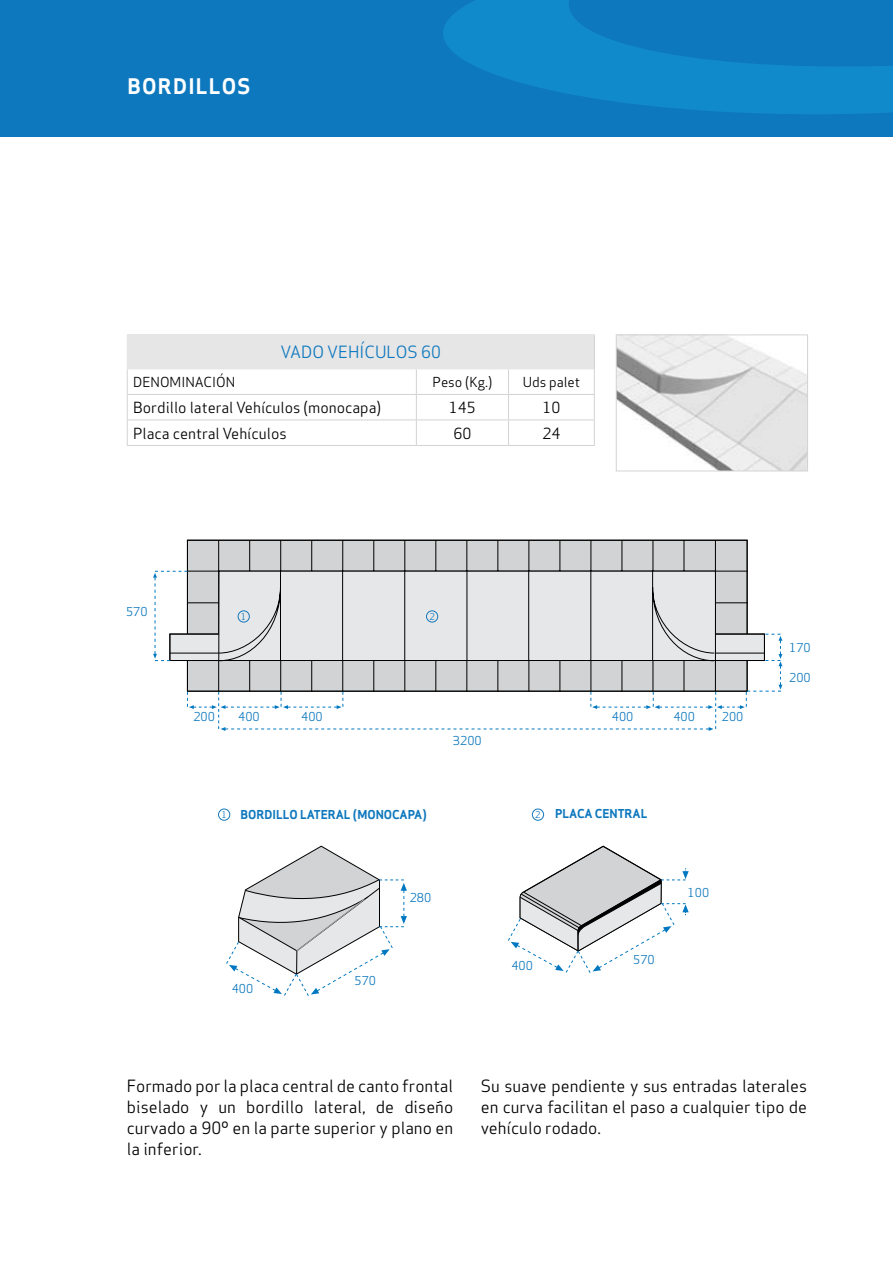
<style>
.page{position:relative;width:893px;height:1263px;background:#fff}
.page>*{position:absolute;margin:0;border:0;box-sizing:border-box;transform-origin:0 0}
.t1{font:21px "Apex Sans T Bold";letter-spacing:.06em;color:#fff}
.t2{font:16.5px/21px "Apex Sans T Book";color:#000;text-align:justify}
.t3{font:16.5px "Apex Sans T Book";color:#0e78be}
.t4{font:15px "Apex Sans T Book";color:#000}
.t5{font:13.5px "Apex Sans T Book";color:#000}
.t6{font:12px "Apex Sans T Book";color:#0e78be}
.t7{font:12px "Apex Sans T Bold";color:#0e78be}
.t8{font:9px "Apex Sans T Book";color:#0e78be}
</style>
<div class="page">
<div style="left:0;top:0;width:893px;height:137px;background:#0e78be"></div>
<svg style="left:443px;top:0;width:160px;height:100px;fill:#118acb"></svg>
<svg style="left:603px;top:37px;width:290px;height:77px"></svg>
<div style="left:127px;top:335px;width:467px;height:34px;background:#e6e6e7"></div>
<hr style="left:594px;top:335px;width:1px;height:34px;background:#d1d3d4">
<svg style="left:127px;top:369px;width:468px;height:76px"></svg>
<hr style="left:127px;top:445px;width:289px;height:1px;background:#d1d3d4">
<hr style="left:416px;top:445px;width:92px;height:1px;background:#d1d3d4">
<hr style="left:508px;top:445px;width:87px;height:1px;background:#d1d3d4">
<hr style="left:127px;top:334px;width:289px;height:1px;background:#e6e6e7">
<hr style="left:416px;top:334px;width:92px;height:1px;background:#e6e6e7">
<hr style="left:508px;top:334px;width:87px;height:1px;background:#e6e6e7">
<hr style="left:127px;top:369px;width:289px;height:1px;background:#e6e6e7">
<hr style="left:416px;top:369px;width:92px;height:1px;background:#e6e6e7">
<hr style="left:508px;top:369px;width:86px;height:1px;background:#e6e6e7">
<div style="left:187px;top:540px;width:560px;height:151px;background:#d1d3d4"></div>
<hr style="left:404px;top:540px;width:1px;height:151px;background:#000">
<hr style="left:373px;top:540px;width:1px;height:151px;background:#000">
<hr style="left:342px;top:540px;width:1px;height:151px;background:#000">
<hr style="left:311px;top:540px;width:1px;height:151px;background:#000">
<hr style="left:280px;top:540px;width:1px;height:151px;background:#000">
<hr style="left:249px;top:540px;width:1px;height:151px;background:#000">
<hr style="left:653px;top:540px;width:1px;height:151px;background:#000">
<hr style="left:622px;top:540px;width:1px;height:151px;background:#000">
<hr style="left:497px;top:540px;width:1px;height:151px;background:#000">
<hr style="left:466px;top:540px;width:1px;height:151px;background:#000">
<hr style="left:435px;top:540px;width:1px;height:151px;background:#000">
<hr style="left:559px;top:540px;width:1px;height:151px;background:#000">
<hr style="left:528px;top:540px;width:1px;height:151px;background:#000">
<hr style="left:218px;top:540px;width:1px;height:151px;background:#000">
<hr style="left:684px;top:540px;width:1px;height:151px;background:#000">
<hr style="left:591px;top:540px;width:1px;height:151px;background:#000">
<hr style="left:715px;top:540px;width:1px;height:151px;background:#000">
<hr style="left:467px;top:570px;width:1px;height:91px;background:#000">
<hr style="left:590px;top:570px;width:1px;height:91px;background:#000">
<hr style="left:652px;top:570px;width:1px;height:91px;background:#000">
<svg style="left:153px;top:571px;width:629px;height:160px"></svg>
<svg style="left:226px;top:845px;width:181px;height:151px"></svg>
<svg style="left:508px;top:845px;width:181px;height:128px"></svg>
<img style="left:618px;top:336px;width:188px;height:133px">
<div style="left:616px;top:334px;width:192px;height:137px;border:1px solid #d1d3d4"></div>
<div style="left:532px;top:809px;width:12px;height:11px;border:1px solid #1578be;border-radius:50%"></div>
<div style="left:218px;top:809px;width:12px;height:11px;border:1px solid #1578be;border-radius:50%"></div>
<div style="left:426px;top:611px;width:12px;height:11px;border:1px solid #1578be;border-radius:50%"></div>
<div style="left:238px;top:611px;width:12px;height:11px;border:1px solid #1578be;border-radius:50%"></div>
<p class="t1" style="left:128px;top:72px;width:124px">BORDILLOS</p>
<p class="t3" style="left:281px;top:342px;width:162px">VADO VEHÍCULOS 60</p>
<p class="t5" style="left:133px;top:373px;width:103px">DENOMINACIÓN</p>
<p class="t5" style="left:433px;top:373px;width:61px">Peso (Kg.)</p>
<p class="t5" style="left:523px;top:373px;width:59px">Uds palet</p>
<p class="t4" style="left:133px;top:398px;width:249px">Bordillo lateral Vehículos (monocapa)</p>
<p class="t4" style="left:449px;top:398px;width:28px">145</p>
<p class="t4" style="left:542px;top:398px;width:19px">10</p>
<p class="t4" style="left:133px;top:423px;width:155px">Placa central Vehículos</p>
<p class="t4" style="left:453px;top:423px;width:19px">60</p>
<p class="t4" style="left:542px;top:423px;width:19px">24</p>
<p class="t6" style="left:126px;top:603px;width:23px">570</p>
<p class="t8" style="left:241px;top:610px;width:7px">1</p>
<p class="t8" style="left:429px;top:610px;width:7px">2</p>
<p class="t6" style="left:193px;top:709px;width:23px">200</p>
<p class="t6" style="left:238px;top:709px;width:23px">400</p>
<p class="t6" style="left:301px;top:709px;width:23px">400</p>
<p class="t6" style="left:612px;top:709px;width:23px">400</p>
<p class="t6" style="left:673px;top:709px;width:23px">400</p>
<p class="t6" style="left:722px;top:709px;width:23px">200</p>
<p class="t6" style="left:453px;top:733px;width:30px">3200</p>
<p class="t7" style="left:241px;top:806px;width:188px">BORDILLO LATERAL (MONOCAPA)</p>
<p class="t7" style="left:555px;top:806px;width:94px">PLACA CENTRAL</p>
<p class="t8" style="left:221px;top:808px;width:7px">1</p>
<p class="t8" style="left:535px;top:808px;width:7px">2</p>
<p class="t6" style="left:232px;top:980px;width:23px">400</p>
<p class="t6" style="left:354px;top:973px;width:23px">570</p>
<p class="t6" style="left:410px;top:890px;width:23px">280</p>
<p class="t6" style="left:511px;top:957px;width:23px">400</p>
<p class="t6" style="left:633px;top:952px;width:23px">570</p>
<p class="t6" style="left:688px;top:885px;width:23px">100</p>
<p class="t6" style="left:789px;top:640px;width:23px">170</p>
<p class="t6" style="left:789px;top:670px;width:23px">200</p>
<p class="t2" style="left:127px;top:1075px;width:328px">Formado por la placa central de canto frontal biselado y un bordillo lateral, de diseño curvado a 90º en la parte superior y plano en la inferior.</p>
<p class="t2" style="left:481px;top:1075px;width:328px">Su suave pendiente y sus entradas laterales en curva facilitan el paso a cualquier tipo de vehículo rodado.</p>
</div>
